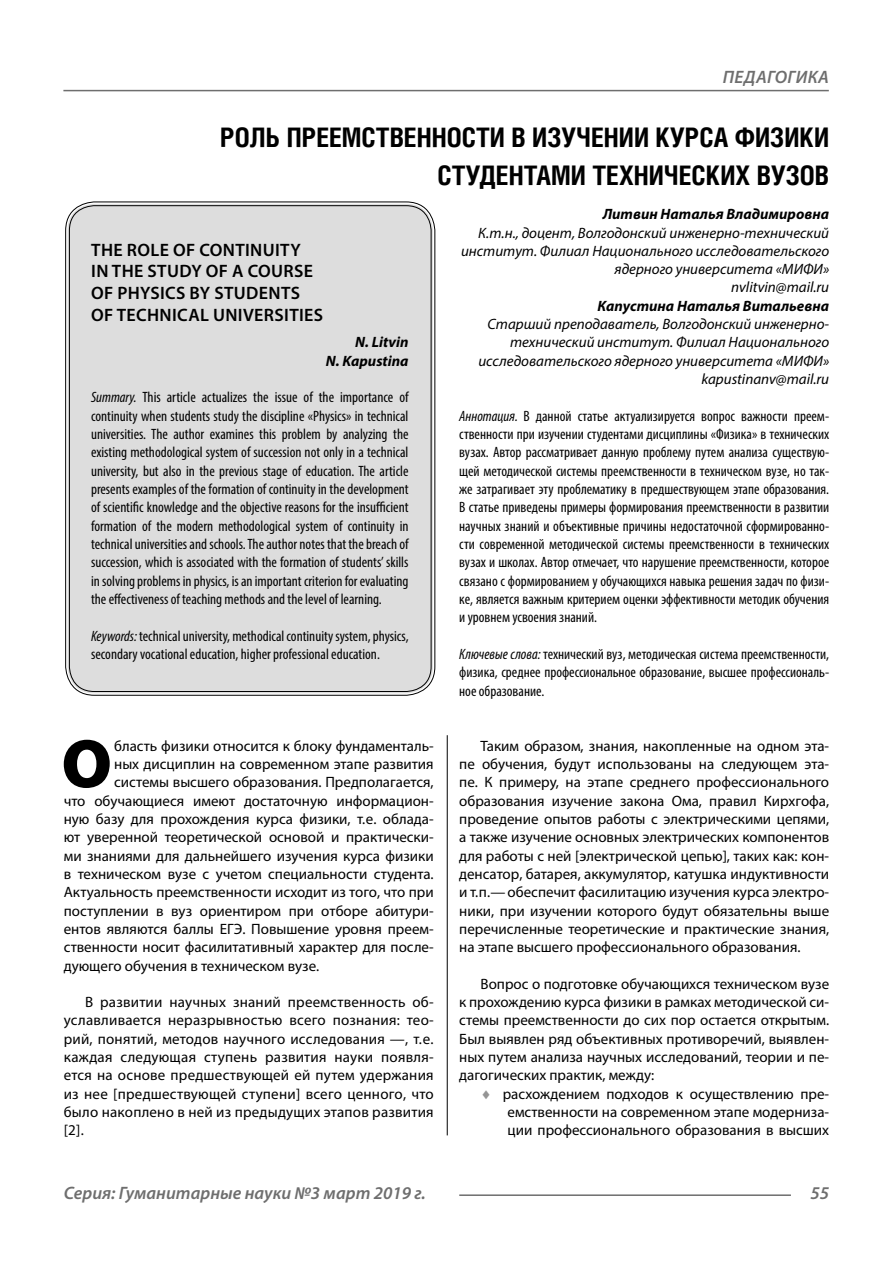
<style>
.page{position:relative;width:893px;height:1263px;background:#fff}
.page>*{position:absolute;margin:0;border:0;box-sizing:border-box;transform-origin:0 0}
.Bukvica{font:900 69.3px "Myriad Pro";color:#000}
.Header{font:700 27px/37.5px "Helios Cond";color:#000;text-align:right}
.Header-eng{font:600 18px/21.6px "Myriad Pro";letter-spacing:.02em;color:#000}
.t1{font:italic 600 18px "Myriad Pro";color:#6e6e6e}
.Normal{font:15px/18.3px "Myriad Pro";color:#000;text-align:justify}
.Annotation-rus{font:condensed 15px/18.3px "Myriad Pro";color:#000;text-align:justify}
.Annotation-eng{font:condensed 15px/18.3px "Myriad Pro";color:#000;text-align:justify}
.Bukvica-2{font:15px "Myriad Pro";color:#000}
.Author-doc{font:italic 15px/18.3px "Myriad Pro";color:#000;text-align:right}
.Author{font:italic 700 15px "Myriad Pro";color:#000}
.Author-email{font:italic 15px "Myriad Pro";color:#000}
.Author-eng{font:italic 700 15px "Myriad Pro";color:#000}
.s1{font-style:italic}
.s2{color:#959595}
</style>
<div class="page">
<hr style="left:447px;top:128px;width:1px;height:1007px;background:#000">
<div style="left:43px;top:714px;width:786px;height:21px;background:#fff"></div>
<div style="left:68px;top:204px;width:365px;height:489px;background:#ddd;border-radius:27px"></div>
<hr style="left:63px;top:90px;width:766px;height:1px;background:#6e6e6e">
<hr style="left:459px;top:1194px;width:332px;height:2px;background:#6e6e6e">
<p class="t1" style="left:723px;top:66px;width:24px">Педагогика</p>
<p class="Header" style="left:220px;top:118px;width:610px">РОЛЬ ПРЕЕМСТВЕННОСТИ В ИЗУЧЕНИИ КУРСА ФИЗИКИ<br>СТУДЕНТАМИ ТЕХНИЧЕСКИХ ВУЗОВ</p>
<p class="Author" style="left:603px;top:204px;width:228px">Литвин Наталья Владимировна</p>
<p class="Author-doc" style="left:461px;top:223px;width:370px">К.т.н., доцент, Волгодонский инженерно-технический институт. Филиал Национального исследовательского ядерного университета «МИФИ»</p>
<p class="Author-email" style="left:731px;top:278px;width:99px">nvlitvin@mail.ru</p>
<p class="Author" style="left:597px;top:296px;width:233px">Капустина Наталья Витальевна</p>
<p class="Author-doc" style="left:478px;top:315px;width:352px">Старший преподаватель, Волгодонский инженерно&shy;технический институт. Филиал Национального исследовательского ядерного университета «МИФИ»</p>
<p class="Author-email" style="left:701px;top:370px;width:129px">kapustinanv@mail.ru</p>
<p class="Annotation-rus" style="left:459px;top:406px;width:371px"><span class="s1">Аннотация.</span> В данной статье актуализируется вопрос важности преем&shy;ственности при изучении студентами дисциплины «Физика» в технических вузах. Автор рассматривает данную проблему путем анализа существую&shy;щей методической системы преемственности в техническом вузе, но так&shy;же затрагивает эту проблематику в предшествующем этапе образования.<br>В статье приведены примеры формирования преемственности в развитии научных знаний и объективные причины недостаточной сформированно&shy;сти современной методической системы преемственности в технических вузах и школах. Автор отмечает, что нарушение преемственности, которое связано с формированием у обучающихся навыка решения задач по физи&shy;ке, является важным критерием оценки эффективности методик обучения и уровнем усвоения знаний.</p>
<p class="Annotation-rus" style="left:459px;top:645px;width:371px"><span class="s1">Ключевые слова:</span> технический вуз, методическая система преемственности, физика, среднее профессиональное образование, высшее профессиональ&shy;ное образование.</p>
<p class="Header-eng" style="left:91px;top:239px;width:233px">THE ROLE OF CONTINUITY<br>IN THE STUDY OF A COURSE<br>OF PHYSICS BY STUDENTS<br>OF TECHNICAL UNIVERSITIES</p>
<p class="Author-eng" style="left:355px;top:333px;width:55px">N. Litvin</p>
<p class="Author-eng" style="left:326px;top:351px;width:84px">N. Kapustina</p>
<p class="Annotation-eng" style="left:91px;top:388px;width:319px"><span class="s1">Summary.</span> This article actualizes the issue of the importance of continuity when students study the discipline «Physics» in technical universities. The author examines this problem by analyzing the existing methodological system of succession not only in a technical university, but also in the previous stage of education. The article presents examples of the formation of continuity in the development of scientific knowledge and the objective reasons for the insufficient formation of the modern methodological system of continuity in technical universities and schools. The author notes that the breach of succession, which is associated with the formation of students’ skills in solving problems in physics, is an important criterion for evaluating the effectiveness of teaching methods and the level of learning.</p>
<p class="Annotation-eng" style="left:91px;top:626px;width:319px"><span class="s1">Keywords:</span> technical university, methodical continuity system, physics, secondary vocational education, higher professional education.</p>
<p class="Bukvica" style="left:61px;top:718px;width:52px">О</p>
<p class="Bukvica-2" style="left:114px;top:736px;width:321px">бласть физики относится к блоку фундаменталь-</p>
<p class="Bukvica-2" style="left:114px;top:755px;width:321px">ных дисциплин на современном этапе развития</p>
<p class="Bukvica-2" style="left:114px;top:773px;width:321px">системы высшего образования. Предполагается,</p>
<p class="Bukvica-2" style="left:64px;top:791px;width:371px">что обучающиеся имеют достаточную информацион-</p>
<p class="Bukvica-2" style="left:64px;top:810px;width:371px">ную базу для прохождения курса физики, т.е. облада-</p>
<p class="Bukvica-2" style="left:64px;top:828px;width:371px">ют уверенной теоретической основой и практически-</p>
<p class="Bukvica-2" style="left:64px;top:846px;width:371px">ми знаниями для дальнейшего изучения курса физики</p>
<p class="Bukvica-2" style="left:64px;top:864px;width:371px">в техническом вузе с учетом специальности студента.</p>
<p class="Bukvica-2" style="left:64px;top:883px;width:371px">Актуальность преемственности исходит из того, что при</p>
<p class="Bukvica-2" style="left:64px;top:901px;width:371px">поступлении в вуз ориентиром при отборе абитури-</p>
<p class="Bukvica-2" style="left:64px;top:919px;width:371px">ентов являются баллы ЕГЭ. Повышение уровня преем-</p>
<p class="Bukvica-2" style="left:64px;top:938px;width:371px">ственности носит фасилитативный характер для после-</p>
<p class="Bukvica-2" style="left:64px;top:956px;width:257px">дующего обучения в техническом вузе.</p>
<p class="Normal" style="left:64px;top:993px;width:371px;text-indent:21px">В развитии научных знаний преемственность об&shy;уславливается неразрывностью всего познания: тео&shy;рий, понятий, методов научного исследования —, т.е. каждая следующая ступень развития науки появля&shy;ется на основе предшествующей ей путем удержания из нее [предшествующей ступени] всего ценного, что было накоплено в ней из предыдущих этапов развития [2].</p>
<p class="Normal" style="left:459px;top:736px;width:371px;text-indent:21px">Таким образом, знания, накопленные на одном эта&shy;пе обучения, будут использованы на следующем эта&shy;пе. К примеру, на этапе среднего профессионального образования изучение закона Ома, правил Кирхгофа, проведение опытов работы с электрическими цепями, а также изучение основных электрических компонентов для работы с ней [электрической цепью], таких как: кон&shy;денсатор, батарея, аккумулятор, катушка индуктивности и т.п.—обеспечит фасилитацию изучения курса электро&shy;ники, при изучении которого будут обязательны выше перечисленные теоретические и практические знания, на этапе высшего профессионального образования.</p>
<p class="Normal" style="left:459px;top:974px;width:371px;text-indent:21px">Вопрос о подготовке обучающихся техническом вузе к прохождению курса физики в рамках методической си&shy;стемы преемственности до сих пор остается открытым.<br>Был выявлен ряд объективных противоречий, выявлен&shy;ных путем анализа научных исследований, теории и пе&shy;дагогических практик, между:</p>
<p class="Normal" style="left:507px;top:1084px;width:323px;text-indent:-27px"><span class="s2">♦</span> расхождением подходов к осуществлению пре&shy;емственности на современном этапе модерниза&shy;ции профессионального образования в высших</p>
<p class="t1" style="left:64px;top:1182px;width:363px">Серия: Гуманитарные науки №3 март 2019 г.</p>
<p class="t1" style="left:810px;top:1182px;width:20px">55</p>
</div>
